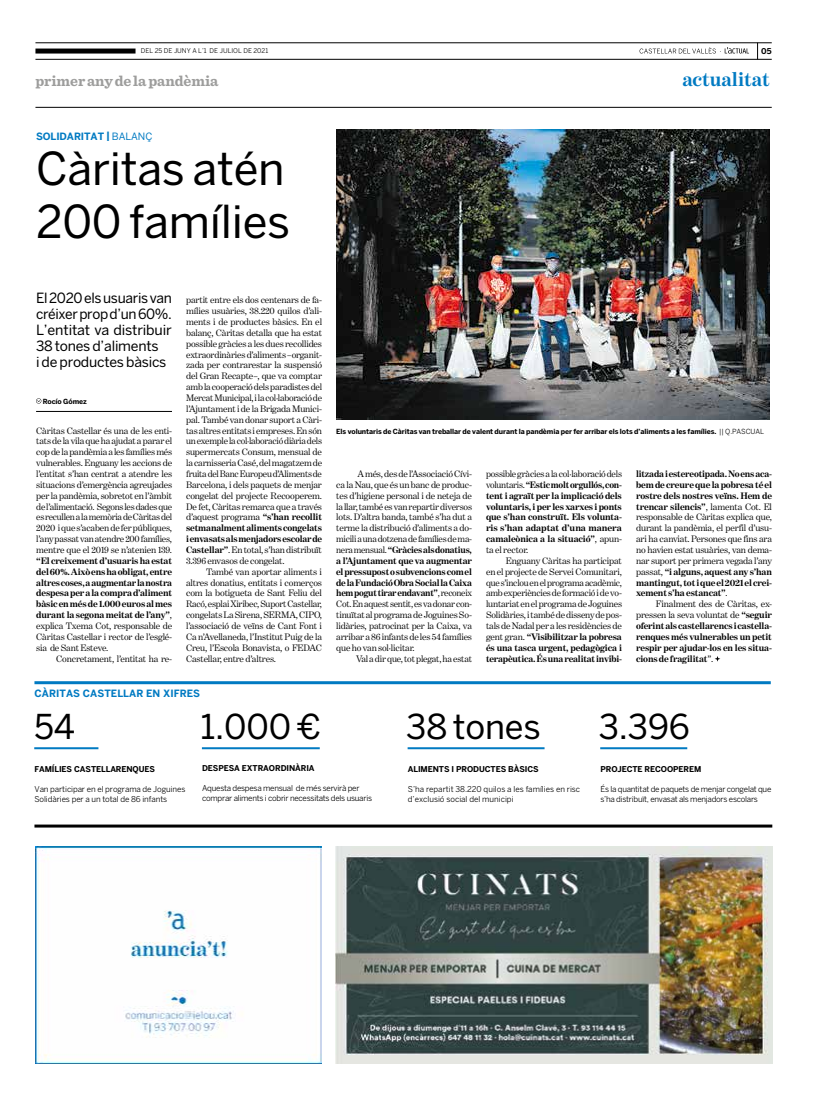
<style>
.page{position:relative;width:820px;height:1106px;background:#fff}
.page>*{position:absolute;margin:0;border:0;box-sizing:border-box;transform-origin:0 0}
.t1{font:45px/53px "Benton Sans";letter-spacing:-.005em;color:#000}
.t2{font:34px "Benton Sans";letter-spacing:-.005em;color:#000}
.t3{font:700 20px "Benton Modern One";letter-spacing:-.005em;color:#007ac2}
.t4{font:700 15px "Sentinel";letter-spacing:-.005em;color:#9d9d9c}
.t5{font:14px/16px "Benton Sans";letter-spacing:-.015em;color:#000}
.t6{font:700 10px "Benton Sans";letter-spacing:.005em;color:#007ac2}
.t7{font:9.5px/10.9px "Benton Modern One";letter-spacing:-.015em;color:#000;text-align:justify}
.t8{font:700 9.5px/10.9px "Benton Modern One";letter-spacing:-.015em;color:#000;text-align:justify}
.t9{font:8px/10px "Benton Sans";letter-spacing:-.03em;color:#000}
.t10{font:700 8px "Benton Sans";letter-spacing:-.01em;color:#000}
.t11{font:8px/10px "Benton Sans";color:#000}
.t12{font:8px/10px "Benton Sans";letter-spacing:-.01em;color:#000}
.t13{font:700 7px "Benton Sans";letter-spacing:-.01em;color:#000}
.t14{font:6.5px "Benton Sans";letter-spacing:.005em;color:#000}
.s1{font-weight:400}
.s2{font-weight:700}
.s3{font-weight:400;font-style:italic}
</style>
<div class="page">
<svg style="left:757px;top:44px;width:1px;height:15px"></svg>
<svg style="left:639px;top:47px;width:109px;height:7px"></svg>
<hr style="left:35px;top:107px;width:736px;height:1px;background:#000">
<hr style="left:35px;top:43px;width:736px;height:1px;background:#000">
<hr style="left:35px;top:59px;width:736px;height:1px;background:#000">
<div style="left:35px;top:49px;width:100px;height:5px;background:#000"></div>
<img style="left:335px;top:846px;width:436px;height:217px">
<img style="left:35px;top:846px;width:286px;height:217px">
<hr style="left:34px;top:824px;width:738px;height:3px;background:#000">
<hr style="left:34px;top:747px;width:64px;height:2px;background:#007ac2">
<hr style="left:202px;top:747px;width:117px;height:2px;background:#007ac2">
<hr style="left:407px;top:747px;width:137px;height:2px;background:#007ac2">
<hr style="left:34px;top:681px;width:736px;height:3px;background:#007ac2">
<img style="left:336px;top:129px;width:433px;height:290px">
<svg style="left:715px;top:656px;width:5px;height:5px"></svg>
<hr style="left:600px;top:747px;width:87px;height:2px;background:#007ac2">
<svg style="left:36px;top:398px;width:5px;height:5px"></svg>
<hr style="left:36px;top:411px;width:136px;height:1px;background:#000">
<p class="t14" style="left:141px;top:47px;width:129px">DEL 25 DE JUNY A L’1 DE JULIOL DE 2021</p>
<p class="t10" style="left:761px;top:46px;width:12px">05</p>
<h3 class="t3" style="left:682px;top:68px;width:89px">actualitat</h3>
<h3 class="t4" style="left:35px;top:69px;width:184px">primer any de la pandèmia</h3>
<p class="t6" style="left:36px;top:131px;width:118px">SOLIDARITAT | <span class="s1">BALANÇ</span></p>
<h1 class="t1" style="left:36px;top:141px;width:256px">Càritas atén<br>200 famílies</h1>
<h3 class="t5" style="left:36px;top:289px;width:137px">El 2020 els usuaris van créixer prop d’un 60%.<br>L’entitat va distribuir<br>38 tones d’aliments<br>i de productes bàsics</h3>
<p class="t13" style="left:43px;top:397px;width:46px">Rocío Gómez</p>
<p class="t7" style="left:36px;top:425px;width:137px">Càritas Castellar és una de les enti&shy;tats de la vila que ha ajudat a parar el cop de la pandèmia a les famílies més vulnerables. Enguany les accions de l’entitat s’han centrat a atendre les situacions d’emergència agreujades per la pandèmia, sobretot en l’àmbit de l’alimentació. Segons les dades que es recullen a la memòria de Càritas del 2020 i que s’acaben de fer públiques, l’any passat van atendre 200 famílies, mentre que el 2019 se n’atenien 139.</p>
<p class="t8" style="left:36px;top:555px;width:137px">“El creixement d’usuaris ha estat del 60%. Això ens ha obligat, entre altres coses, a augmentar la nostra despesa per a la compra d’aliment bàsic en més de 1.000 euros al mes durant la segona meitat de l’any”<span class="s1">, explica Txema Cot, responsable de Càritas Castellar i rector de l’esglé&shy;sia de Sant Esteve.</span></p>
<p class="t7" style="left:56px;top:653px;width:117px">Concretament, l’entitat ha re-</p>
<p class="t7" style="left:186px;top:294px;width:137px">partit entre els dos centenars de fa&shy;mílies usuàries, 38.220 quilos d’ali&shy;ments i de productes bàsics. En el balanç, Càritas detalla que ha estat possible gràcies a les dues recollides extraordinàries d’aliments –organit&shy;zada per contrarestar la suspensió del Gran Recapte–, que va comptar amb la cooperació dels paradistes del Mercat Municipal, i la col·laboració de l’Ajuntament i de la Brigada Munici&shy;pal. També van donar suport a Càri&shy;tas altres entitats i empreses. En són un exemple la col·laboració diària dels supermercats Consum, mensual de la carnisseria Casé, del magatzem de fruita del Banc Europeu d’Aliments de Barcelona, i dels paquets de menjar congelat del projecte Recooperem.<br>De fet, Càritas remarca que a través d’aquest programa <span class="s2">“s’han recollit setmanalment aliments congelats i envasats als menjadors escolar de Castellar”</span>. En total, s’han distribuït 3.396 envasos de congelat.</p>
<p class="t7" style="left:186px;top:566px;width:137px;text-indent:20px">També van aportar aliments i altres donatius, entitats i comerços com la botigueta de Sant Feliu del Racó, esplai Xiribec, Suport Castellar, congelats La Sirena, SERMA, CIPO, l’associació de veïns de Cant Font i Ca n’Avellaneda, l’Institut Puig de la Creu, l’Escola Bonavista, o FEDAC Castellar, entre d’altres.</p>
<p class="t6" style="left:34px;top:687px;width:167px">CÀRITAS CASTELLAR EN XIFRES</p>
<p class="t13" style="left:336px;top:427px;width:429px">Els voluntaris de Càritas van treballar de valent durant la pandèmia per fer arribar els lots d’aliments a les famílies. <span class="s1">|| Q.PASCUAL</span></p>
<p class="t7" style="left:336px;top:468px;width:137px;text-indent:21px">A més, des de l’Associació Cívi&shy;ca la Nau, que és un banc de produc&shy;tes d’higiene personal i de neteja de la llar, també es van repartir diversos lots. D’altra banda, també s’ha dut a terme la distribució d’aliments a do&shy;micili a una dotzena de famílies de ma&shy;nera mensual. <span class="s2">“Gràcies als donatius, a l’Ajuntament que va augmentar el pressupost o subvencions com el de la Fundació Obra Social la Caixa hem pogut tirar endavant”</span>, reconeix Cot. En aquest sentit, es va donar con&shy;tinuïtat al programa de Joguines So&shy;lidàries, patrocinat per la Caixa, va arribar a 86 infants de les 54 famílies que ho van sol·licitar.</p>
<p class="t7" style="left:356px;top:653px;width:117px">Val a dir que, tot plegat, ha estat</p>
<p class="t8" style="left:636px;top:468px;width:137px">litzada i estereotipada. No ens aca&shy;bem de creure que la pobresa té el rostre dels nostres veïns. Hem de trencar silencis”<span class="s1">, lamenta Cot. El responsable de Càritas explica que, durant la pandèmia, el perfil d’usu&shy;ari ha canviat. Persones que fins ara no havien estat usuàries, van dema&shy;nar suport per primera vegada l’any passat,</span> “i alguns, aquest any s’han mantingut, tot i que el 2021 el crei&shy;xement s’ha estancat”<span class="s3">.</span></p>
<p class="t8" style="left:636px;top:598px;width:137px;text-indent:20px"><span class="s1">Finalment des de Càritas, ex&shy;pressen la seva voluntat de</span> “seguir oferint als castellarencs i castella&shy;renques més vulnerables un petit respir per ajudar-los en les situa&shy;cions de fragilitat<span class="s1">”.</span></p>
<p class="t8" style="left:486px;top:468px;width:137px"><span class="s1">possible gràcies a la col·laboració dels voluntaris.</span> “Estic molt orgullós, con&shy;tent i agraït per la implicació dels voluntaris, i per les xarxes i ponts que s’han construït. Els volunta&shy;ris s’han adaptat d’una manera camaleònica a la situació”<span class="s1">, apun&shy;ta el rector.</span></p>
<p class="t7" style="left:486px;top:555px;width:137px;text-indent:20px">Enguany Càritas ha participat en el projecte de Servei Comunitari, que s’inclou en el programa acadèmic, amb experiències de formació i de vo&shy;luntariat en el programa de Joguines Solidàries, i també de disseny de pos&shy;tals de Nadal per a les residències de gent gran. <span class="s2">“Visibilitzar la pobresa és una tasca urgent, pedagògica i terapèutica. És una realitat invibi-</span></p>
<h2 class="t2" style="left:34px;top:706px;width:42px">54</h2>
<p class="t10" style="left:34px;top:764px;width:122px">FAMÍLIES CASTELLARENQUES</p>
<p class="t12" style="left:34px;top:784px;width:152px">Van participar en el programa de Joguines<br>Solidàries per a un total de 86 infants</p>
<h2 class="t2" style="left:200px;top:706px;width:122px">1.000 €</h2>
<p class="t10" style="left:202px;top:763px;width:114px">DESPESA EXTRAORDINÀRIA</p>
<p class="t9" style="left:202px;top:783px;width:171px">Aquesta despesa mensual de més servirà per comprar aliments i cobrir necessitats dels usuaris</p>
<h2 class="t2" style="left:406px;top:706px;width:136px">38 tones</h2>
<p class="t10" style="left:407px;top:764px;width:132px">ALIMENTS I PRODUCTES BÀSICS</p>
<p class="t11" style="left:407px;top:784px;width:174px">S’ha repartit 38.220 quilos a les famílies en risc d’exclusió social del municipi</p>
<h2 class="t2" style="left:598px;top:706px;width:92px">3.396</h2>
<p class="t10" style="left:600px;top:764px;width:102px">PROJECTE RECOOPEREM</p>
<p class="t9" style="left:600px;top:784px;width:172px">És la quantitat de paquets de menjar congelat que s’ha distribuït, envasat als menjadors escolars</p>
</div>
